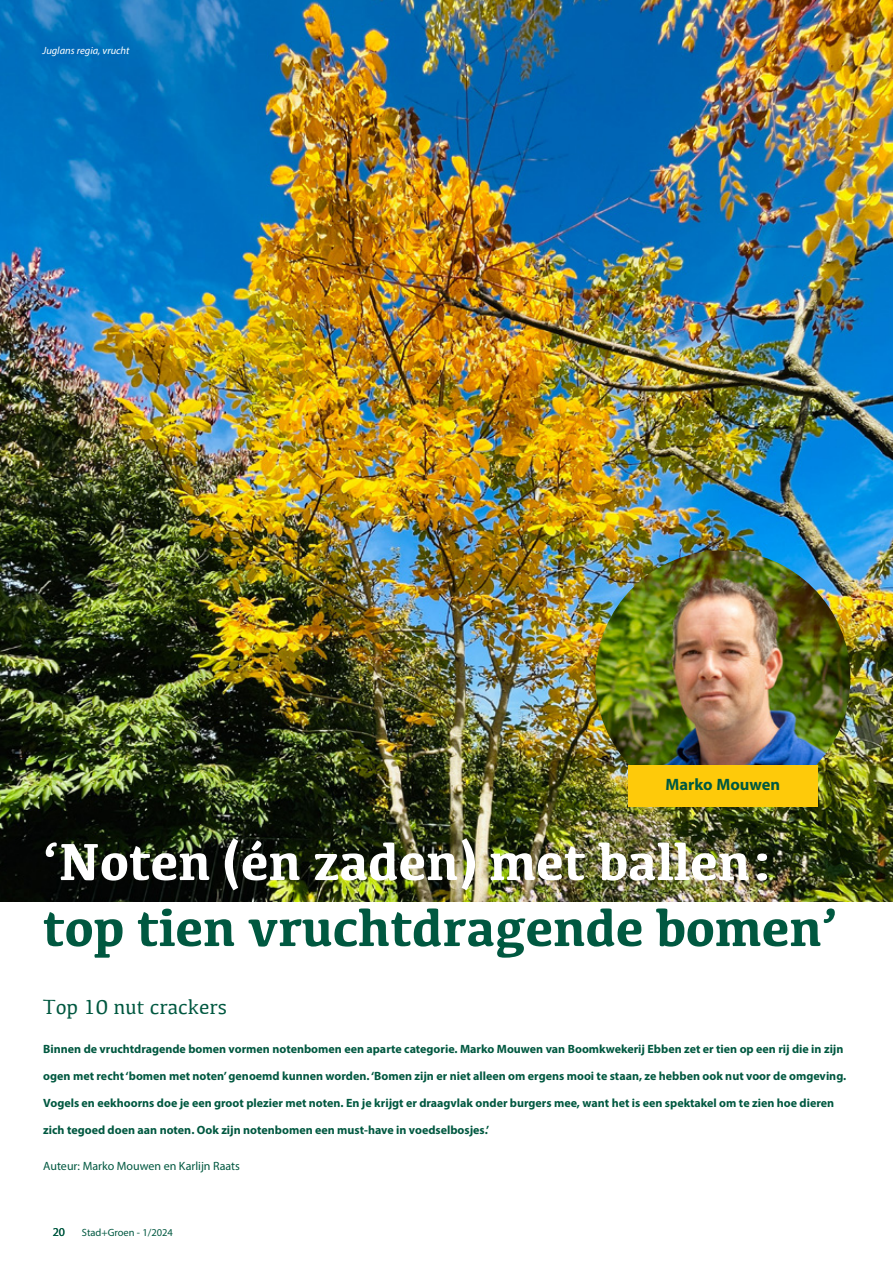
<style>
.page{position:relative;width:893px;height:1263px;background:#fff}
.page>*{position:absolute;margin:0;border:0;box-sizing:border-box;transform-origin:0 0}
.t1{font:700 54px "Kefa";letter-spacing:-.01em;color:#005840}
.t2{font:700 54px "Kefa";letter-spacing:-.01em;color:#fff}
.t3{font:21px "Kefa";color:#005840}
.t4{font:700 16.5px "Myriad Pro";color:#005840}
.t5{font:700 12px "Myriad Pro";color:#005840}
.t6{font:12px "Myriad Pro";color:#005840}
.t7{font:italic 10.5px "Myriad Pro";color:#fff}
.t8{font:10.5px "Myriad Pro";color:#005840}
</style>
<div class="page">
<img style="left:0;top:0;width:893px;height:901px">
<img style="left:595px;top:550px;width:255px;height:256px;border-radius:128px">
<div style="left:628px;top:765px;width:189px;height:41px;background:#feca0a"></div>
<p class="t7" style="left:43px;top:44px;width:89px">Juglans regia, vrucht</p>
<h3 class="t4" style="left:666px;top:774px;width:116px">Marko Mouwen</h3>
<h1 class="t2" style="left:43px;top:826px;width:733px">‘Noten (én zaden) met ballen:</h1>
<h1 class="t1" style="left:43px;top:892px;width:797px">top tien vruchtdragende bomen’</h1>
<h2 class="t3" style="left:43px;top:993px;width:185px">Top 10 nut crackers</h2>
<p class="t5" style="left:43px;top:1041px;width:802px">Binnen de vruchtdragende bomen vormen notenbomen een aparte categorie. Marko Mouwen van Boomkwekerij Ebben zet er tien op een rij die in zijn</p>
<p class="t5" style="left:43px;top:1068px;width:804px">ogen met recht ‘bomen met noten’ genoemd kunnen worden. ‘Bomen zijn er niet alleen om ergens mooi te staan, ze hebben ook nut voor de omgeving.</p>
<p class="t5" style="left:43px;top:1095px;width:792px">Vogels en eekhoorns doe je een groot plezier met noten. En je krijgt er draagvlak onder burgers mee, want het is een spektakel om te zien hoe dieren</p>
<p class="t5" style="left:43px;top:1122px;width:448px">zich tegoed doen aan noten. Ook zijn notenbomen een must-have in voedselbosjes.’</p>
<p class="t6" style="left:43px;top:1159px;width:198px">Auteur: Marko Mouwen en Karlijn Raats</p>
<p class="t6" style="left:53px;top:1224px;width:14px">20</p>
<p class="t8" style="left:82px;top:1226px;width:93px">Stad+Groen - 1/2024</p>
</div>
